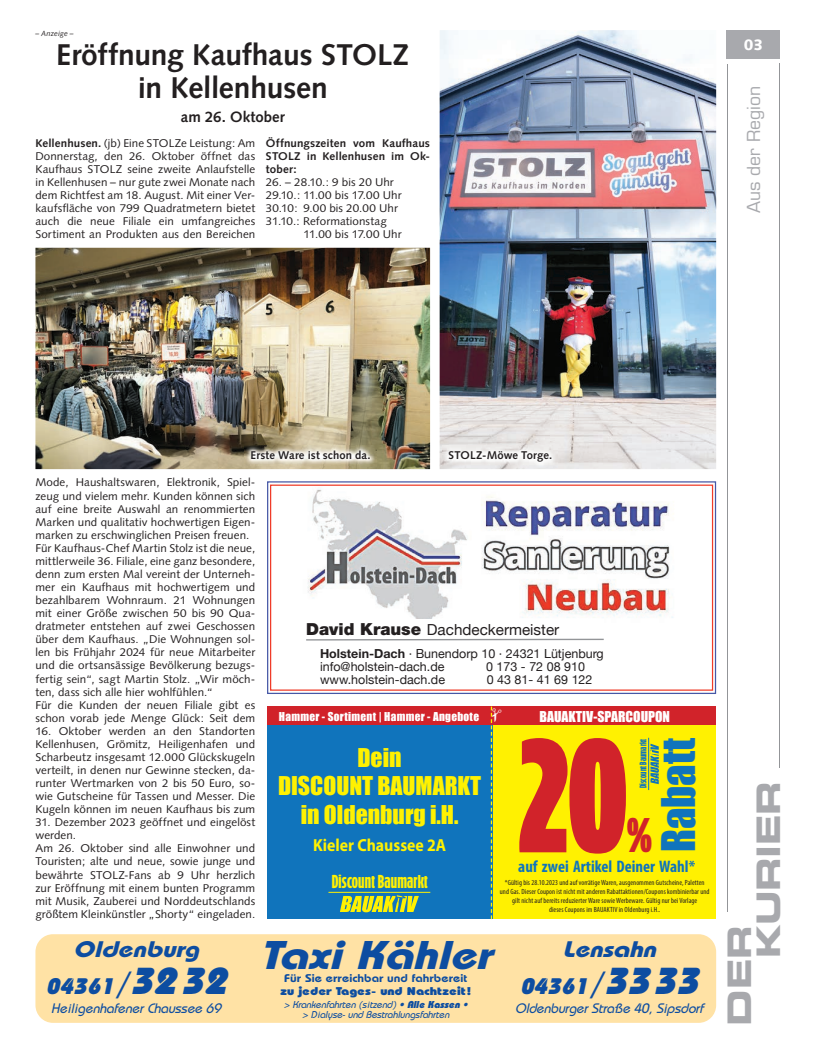
<style>
.page{position:relative;width:819px;height:1053px;background:#fff}
.page>*{position:absolute;margin:0;border:0;box-sizing:border-box;transform-origin:0 0}
.t1{font:900 161.75px "Bufalino";color:#d1232a}
.t2{font:900 48.5px "Bufalino";color:#d1232a}
.t3{font:42.62px "Impact";color:#1074bc}
.t4{font:italic 700 40px "Bauhaus";color:#0d4da1;scale:1.18 1}
.t5{font:32.5px/28.9px "Eurostile LT Std Bold Ex 2";letter-spacing:-.01em;color:#a8a9ad}
.t6{font:700 30px/32.5px "Syntax LT Std";letter-spacing:-.01em;color:#231f20;text-align:center}
.t7{font:23.75px/28.5px "Impact";color:#fff101;text-align:center}
.t8{font:italic 700 22.5px/37.5px "Bauhaus";color:#0d4da1;text-align:center;scale:1.18 1}
.t9{font:800 18.62px "Bufalino";letter-spacing:.01em;color:#fff101}
.t10{font:700 17.5px "Myriad Pro";color:#fff101;scale:.9 1}
.t11{font:17.5px "Eurostile LT Std";letter-spacing:-.005em;color:#a8a9ad}
.t12{font:700 condensed 16.75px "Myriad Pro";color:#1074bc}
.t13{font:15.25px "Helvetica Neue";color:#231f20}
.t14{font:700 15px "Syntax LT Std";color:#231f20}
.t15{font:900 15px "Syntax LT Std";color:#fff}
.t16{font:italic 500 13.75px "Bauhaus";color:#0d4da1}
.t17{font:13.75px "Impact";color:#fff}
.t18{font:12.5px/13.8px "Helvetica Neue";color:#231f20}
.t19{font:11.25px/13px "Syntax";letter-spacing:.005em;color:#231f20;text-align:justify}
.t20{font:600 11.25px/12.5px "Bauhaus";color:#0d4da1;text-align:center;scale:1.18 1}
.t21{font:700 11.25px/13px "Syntax";letter-spacing:.01em;color:#231f20;text-align:justify}
.t22{font:700 11.25px "Syntax LT Std";letter-spacing:.01em;color:#231f20}
.t23{font:11.25px "Impact";letter-spacing:.025em;color:#fff}
.t24{font:italic 500 10px/10px "Bauhaus";color:#0d4da1;text-align:center}
.t25{font:800 9.5px "Bufalino";letter-spacing:.01em;color:#1074bc}
.t26{font:condensed 7.5px/9px "Myriad Pro";letter-spacing:.01em;color:#231f20;text-align:center}
.t27{font:italic 7.5px "Syntax LT Std";letter-spacing:.015em;color:#231f20}
.s1{font-weight:700}
.s2{font-weight:900;font-size:16.62px}
.s3{font-weight:800}
.s4{font-family:"Lucida Grande";font-weight:400;font-size:31.25px}
.s5{font-weight:800;font-size:37.5px}
</style>
<div class="page">
<hr style="left:726px;top:64px;width:1px;height:847px;background:#939598">
<hr style="left:779px;top:64px;width:1px;height:703px;background:#939598">
<div style="left:726px;top:30px;width:54px;height:29px;background:#a8a9ad"></div>
<div style="left:492px;top:706px;width:224px;height:213px;background:#fff101"></div>
<div style="left:267px;top:706px;width:225px;height:213px;background:#1074bc"></div>
<div style="left:492px;top:706px;width:224px;height:19px;background:#d1232a"></div>
<svg style="left:340px;top:894px;width:79px;height:18px"></svg>
<hr style="left:328px;top:891px;width:102px;height:1px;background:#fff101">
<svg style="left:649px;top:743px;width:10px;height:41px"></svg>
<hr style="left:648px;top:737px;width:1px;height:53px;background:#1074bc">
<div style="left:267px;top:706px;width:225px;height:19px;background:#d1232a"></div>
<div style="left:35px;top:934px;width:681px;height:88px;background:#ffe2a5;border-radius:18px"></div>
<img style="left:307px;top:489px;width:366px;height:129px">
<svg style="left:306px;top:638px;width:298px;height:3px"></svg>
<div style="left:267px;top:481px;width:449px;height:213px;border:1px solid #4658a6"></div>
<div style="left:270px;top:484px;width:443px;height:206px;border:1px solid #ef3c29"></div>
<img style="left:439px;top:30px;width:277px;height:439px">
<img style="left:442px;top:445px;width:115px;height:23px">
<img style="left:35px;top:248px;width:395px;height:221px">
<img style="left:245px;top:445px;width:131px;height:20px">
<svg style="left:491px;top:706px;width:2px;height:213px"></svg>
<p class="t27" style="left:35px;top:29px;width:40px">– Anzeige –</p>
<p class="t6" style="left:56px;top:39px;width:354px">Eröffnung Kaufhaus STOLZ in Kellenhusen</p>
<p class="t14" style="left:181px;top:108px;width:105px">am 26. Oktober</p>
<p class="t19" style="left:35px;top:136px;width:221px"><span class="s1">Kellenhusen.</span> (jb) Eine STOLZe Leistung: Am Donnerstag, den 26. Oktober öffnet das Kaufhaus STOLZ seine zweite Anlaufstelle in Kellenhusen – nur gute zwei Monate nach dem Richtfest am 18. August. Mit einer Ver&shy;kaufsfläche von 799 Quadratmetern bietet auch die neue Filiale ein umfangreiches Sortiment an Produkten aus den Bereichen</p>
<p class="t21" style="left:266px;top:136px;width:166px">Öffnungszeiten vom Kaufhaus STOLZ in Kellenhusen im Ok&shy;tober:</p>
<p class="t19" style="left:266px;top:175px;width:129px">26. – 28.10.: 9 bis 20 Uhr</p>
<p class="t19" style="left:266px;top:188px;width:137px">29.10.: 11.00 bis 17.00 Uhr</p>
<p class="t19" style="left:266px;top:201px;width:133px">30.10: 9.00 bis 20.00 Uhr</p>
<p class="t19" style="left:266px;top:215px;width:122px">31.10.: Reformationstag</p>
<p class="t19" style="left:303px;top:228px;width:100px">11.00 bis 17.00 Uhr</p>
<p class="t15" style="left:744px;top:36px;width:21px">03</p>
<p class="t11" style="left:743px;top:213px;width:128px;rotate:-90deg">Aus der Region</p>
<p class="t22" style="left:250px;top:449px;width:122px">Erste Ware ist schon da.</p>
<p class="t22" style="left:448px;top:449px;width:105px">STOLZ-Mö we Torge.</p>
<p class="t19" style="left:35px;top:476px;width:221px;text-align:left">Mode, Haushaltswaren, Elektronik, Spiel&shy;zeug und vielem mehr. Kunden können sich auf eine breite Auswahl an renommierten Marken und qualitativ hochwertigen Eigen&shy;marken zu erschwinglichen Preisen freuen.<br>Fü r Kaufhaus-Chef Martin Stolz ist die neue, mittlerweile 36. Filiale, eine ganz besondere, denn zum ersten Mal vereint der Unterneh&shy;mer ein Kaufhaus mit hochwertigem und bezahlbarem Wohnraum. 21 Wohnungen mit einer Größe zwischen 50 bis 90 Qua&shy;dratmeter entstehen auf zwei Geschossen ü ber dem Kaufhaus. „Die Wohnungen sol&shy;len bis Frü hjahr 2024 fü r neue Mitarbeiter und die ortsansässige Bevölkerung bezugs&shy;fertig sein“, sagt Martin Stolz. „Wir möch&shy;ten, dass sich alle hier wohlfü hlen.“<br>Fü r die Kunden der neuen Filiale gibt es schon vorab jede Menge Glü ck: Seit dem</p>
<p class="t19" style="left:35px;top:724px;width:221px">16. Oktober werden an den Standorten Kellenhusen, Grömitz, Heiligenhafen und Scharbeutz insgesamt 12.000 Glü ckskugeln verteilt, in denen nur Gewinne stecken, da&shy;runter Wertmarken von 2 bis 50 Euro, so&shy;wie Gutscheine fü r Tassen und Messer. Die Kugeln können im neuen Kaufhaus bis zum</p>
<p class="t19" style="left:35px;top:815px;width:221px;text-align:left">31. Dezember 2023 geöffnet und eingelöst werden.<br>Am 26. Oktober sind alle Einwohner und Touristen; alte und neue, sowie junge und bewährte STOLZ-Fans ab 9 Uhr herzlich zur Eröffnung mit einem bunten Programm mit Musik, Zauberei und Norddeutschlands größtem Kleinkü nstler „Shorty“ eingeladen.</p>
<p class="t13" style="left:306px;top:618px;width:255px"><span class="s2">David Krause</span> Dachdeckermeister</p>
<p class="t18" style="left:320px;top:647px;width:285px"><span class="s1">Holstein-Dach</span> · Bunendorp 10 · 24321 Lütjenburg info@holstein-dach.de</p>
<p class="t18" style="left:486px;top:660px;width:100px">0 173 - 72 08 910</p>
<p class="t18" style="left:320px;top:673px;width:126px">www.holstein-dach.de</p>
<p class="t18" style="left:487px;top:673px;width:107px">0 43 81- 41 69 122</p>
<p class="t23" style="left:279px;top:707px;width:202px">Hammer - Sortiment | Hammer - Angebote</p>
<p class="t17" style="left:539px;top:705px;width:132px">BAUAKTIV-SPARCOUPON</p>
<p class="t7" style="left:278px;top:742px;width:205px">Dein<br>DISCOUNT BAUMARKT in Oldenburg i.H.</p>
<p class="t10" style="left:313px;top:833px;width:149px">Kieler Chaussee 2A</p>
<p class="t9" style="left:332px;top:873px;width:97px">Discount Baumarkt</p>
<p class="t1" style="left:518px;top:725px;width:109px">20</p>
<p class="t25" style="left:639px;top:788px;width:51px;rotate:-90deg">Discount Baumarkt</p>
<p class="t2" style="left:626px;top:814px;width:27px">%</p>
<p class="t3" style="left:645px;top:852px;width:116px;rotate:-90deg">Rabatt</p>
<p class="t12" style="left:518px;top:856px;width:178px">auf zwei Artikel Deiner Wahl*</p>
<p class="t26" style="left:500px;top:878px;width:211px">*Gültig bis 28.10.2023 und auf vorrätige Waren, ausgenommen Gutscheine, Paletten und Gas. Dieser Coupon ist nicht mit anderen Rabattaktionen/Coupons kombinierbar und gilt nicht auf bereits reduzierter Ware sowie Werbeware. Gültig nur bei Vorlage<br>dieses Coupons im BAUAKTIV in Oldenburg i.H..</p>
<p class="t8" style="left:46px;top:929px;width:162px">Oldenburg<br><span class="s3">04361</span><span class="s4">/</span><span class="s5">3232</span></p>
<p class="t16" style="left:51px;top:1000px;width:175px">HeiligenhafenerChaussee 69</p>
<p class="t4" style="left:260px;top:929px;width:208px">TaxiKähler</p>
<p class="t20" style="left:280px;top:971px;width:163px">Für Sie erreichbar und fahrbereit <span class="s3">zu jeder Tages- und Nachtzeit!</span></p>
<p class="t24" style="left:284px;top:998px;width:188px">&gt; Krankenfahrten (sitzend)<span class="s3">• Alle Kassen • </span>&gt; Dialyse-und Bestrahlungsfahrten</p>
<p class="t8" style="left:520px;top:929px;width:160px">Lensahn<br><span class="s3">04361</span><span class="s4">/</span><span class="s5">3333</span></p>
<p class="t16" style="left:515px;top:1000px;width:193px">OldenburgerStraße 40,Sipsdorf</p>
<p class="t5" style="left:724px;top:958px;width:179px;text-indent:-67px;rotate:-90deg">DER<br>KURIER</p>
</div>
